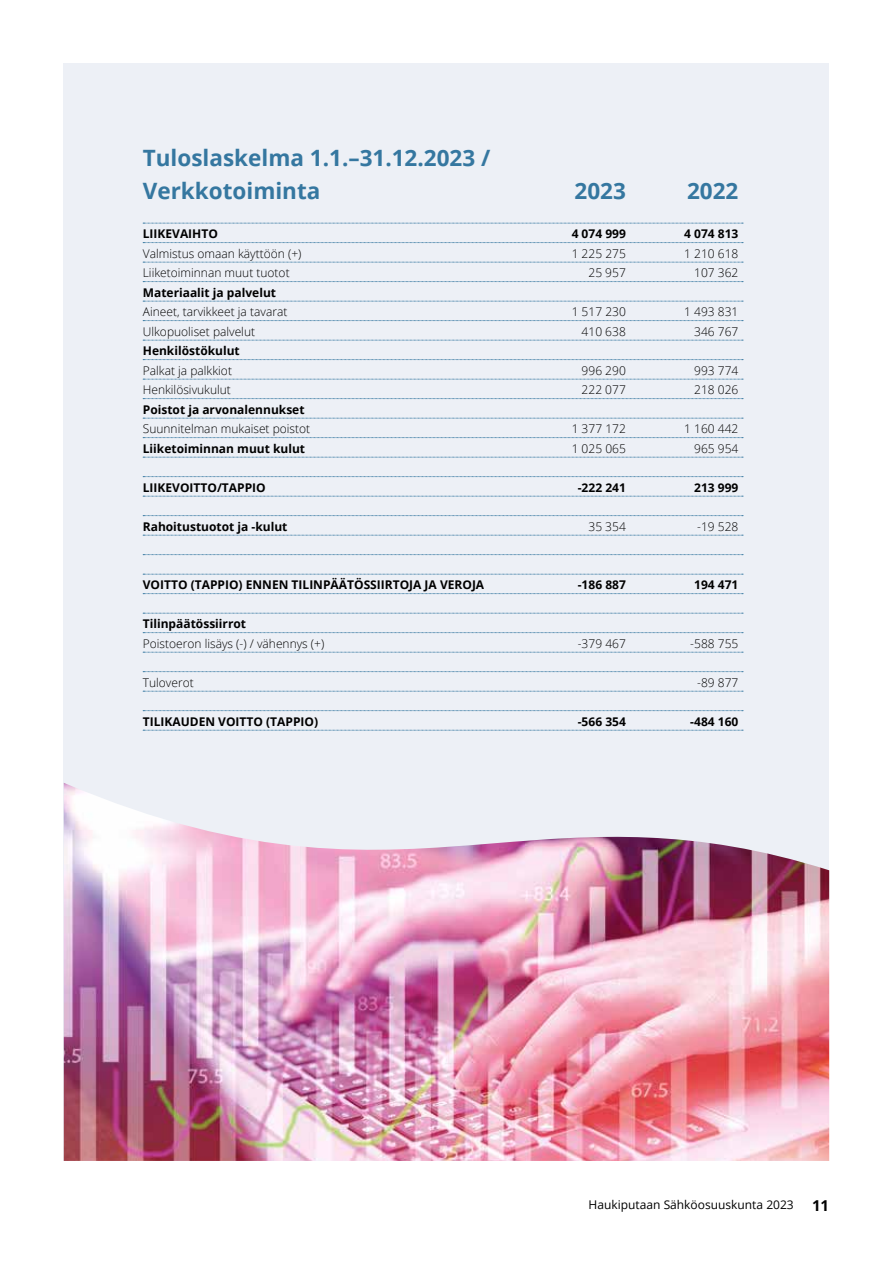
<style>
.page{position:relative;width:893px;height:1263px;background:#fff}
.page>*{position:absolute;margin:0;border:0;box-sizing:border-box;transform-origin:0 0}
.t1{font:700 22.5px/33px "Open Sans";color:#3577a0}
.t2{font:300 12px "Open Sans";color:#000}
.t3{font:700 12px "Open Sans";color:#000}
.t4{font:12px "Open Sans";color:#000}
.s1{font-weight:700;font-size:15px}
</style>
<div class="page">
<div style="left:64px;top:64px;width:765px;height:1097px;background:#edf0f6"></div>
<img style="left:64px;top:783px;width:765px;height:378px">
<svg style="left:143px;top:223px;width:600px;height:1px"></svg>
<svg style="left:143px;top:242px;width:600px;height:1px"></svg>
<svg style="left:143px;top:262px;width:600px;height:1px"></svg>
<svg style="left:143px;top:281px;width:600px;height:1px"></svg>
<svg style="left:143px;top:301px;width:600px;height:1px"></svg>
<svg style="left:143px;top:320px;width:600px;height:1px"></svg>
<svg style="left:143px;top:340px;width:600px;height:1px"></svg>
<svg style="left:143px;top:359px;width:600px;height:1px"></svg>
<svg style="left:143px;top:379px;width:600px;height:1px"></svg>
<svg style="left:143px;top:398px;width:600px;height:1px"></svg>
<svg style="left:143px;top:418px;width:600px;height:1px"></svg>
<svg style="left:143px;top:437px;width:600px;height:1px"></svg>
<svg style="left:143px;top:457px;width:600px;height:1px"></svg>
<svg style="left:143px;top:476px;width:600px;height:1px"></svg>
<svg style="left:143px;top:496px;width:600px;height:1px"></svg>
<svg style="left:143px;top:515px;width:600px;height:1px"></svg>
<svg style="left:143px;top:535px;width:600px;height:1px"></svg>
<svg style="left:143px;top:554px;width:600px;height:1px"></svg>
<svg style="left:143px;top:574px;width:600px;height:1px"></svg>
<svg style="left:143px;top:593px;width:600px;height:1px"></svg>
<svg style="left:143px;top:613px;width:600px;height:1px"></svg>
<svg style="left:143px;top:632px;width:600px;height:1px"></svg>
<svg style="left:143px;top:652px;width:600px;height:1px"></svg>
<svg style="left:143px;top:671px;width:600px;height:1px"></svg>
<svg style="left:143px;top:691px;width:600px;height:1px"></svg>
<svg style="left:143px;top:710px;width:600px;height:1px"></svg>
<svg style="left:143px;top:730px;width:600px;height:1px"></svg>
<h1 class="t1" style="left:143px;top:141px;width:349px">Tuloslaskelma 1.1.–31.12.2023 /<br>Verkkotoiminta</h1>
<h1 class="t1" style="left:574px;top:174px;width:53px">2023</h1>
<h1 class="t1" style="left:687px;top:174px;width:53px">2022</h1>
<p class="t3" style="left:143px;top:225px;width:77px">LIIKEVAIHTO</p>
<p class="t3" style="left:572px;top:225px;width:56px">4 074 999</p>
<p class="t3" style="left:684px;top:225px;width:56px">4 074 813</p>
<p class="t2" style="left:143px;top:245px;width:160px">Valmistus omaan käyttöön (+)</p>
<p class="t2" style="left:572px;top:245px;width:56px">1 225 275</p>
<p class="t2" style="left:684px;top:245px;width:56px">1 210 618</p>
<p class="t2" style="left:143px;top:264px;width:148px">Liiketoiminnan muut tuotot</p>
<p class="t2" style="left:588px;top:264px;width:39px">25 957</p>
<p class="t2" style="left:694px;top:264px;width:46px">107 362</p>
<p class="t3" style="left:143px;top:284px;width:135px">Materiaalit ja palvelut</p>
<p class="t2" style="left:143px;top:303px;width:146px">Aineet, tarvikkeet ja tavarat</p>
<p class="t2" style="left:572px;top:303px;width:56px">1 517 230</p>
<p class="t2" style="left:684px;top:303px;width:56px">1 493 831</p>
<p class="t2" style="left:143px;top:323px;width:114px">Ulkopuoliset palvelut</p>
<p class="t2" style="left:582px;top:323px;width:46px">410 638</p>
<p class="t2" style="left:694px;top:323px;width:46px">346 767</p>
<p class="t3" style="left:143px;top:342px;width:99px">Henkilöstökulut</p>
<p class="t2" style="left:143px;top:362px;width:91px">Palkat ja palkkiot</p>
<p class="t2" style="left:582px;top:362px;width:46px">996 290</p>
<p class="t2" style="left:694px;top:362px;width:46px">993 774</p>
<p class="t2" style="left:143px;top:381px;width:90px">Henkilösivukulut</p>
<p class="t2" style="left:582px;top:381px;width:46px">222 077</p>
<p class="t2" style="left:694px;top:381px;width:46px">218 026</p>
<p class="t3" style="left:143px;top:401px;width:163px">Poistot ja arvonalennukset</p>
<p class="t2" style="left:143px;top:420px;width:169px">Suunnitelman mukaiset poistot</p>
<p class="t2" style="left:572px;top:420px;width:56px">1 377 172</p>
<p class="t2" style="left:684px;top:420px;width:56px">1 160 442</p>
<p class="t3" style="left:143px;top:440px;width:164px">Liiketoiminnan muut kulut</p>
<p class="t2" style="left:572px;top:440px;width:56px">1 025 065</p>
<p class="t2" style="left:694px;top:440px;width:46px">965 954</p>
<p class="t3" style="left:143px;top:479px;width:124px">LIIKEVOITTO/TAPPIO</p>
<p class="t3" style="left:578px;top:479px;width:50px">-222 241</p>
<p class="t3" style="left:694px;top:479px;width:46px">213 999</p>
<p class="t3" style="left:143px;top:518px;width:146px">Rahoitustuotot ja -kulut</p>
<p class="t2" style="left:588px;top:518px;width:39px">35 354</p>
<p class="t2" style="left:697px;top:518px;width:43px">-19 528</p>
<p class="t3" style="left:143px;top:576px;width:343px">VOITTO (TAPPIO) ENNEN TILINPÄÄTÖSSIIRTOJA JA VEROJA</p>
<p class="t3" style="left:578px;top:576px;width:50px">-186 887</p>
<p class="t3" style="left:694px;top:576px;width:46px">194 471</p>
<p class="t3" style="left:143px;top:615px;width:105px">Tilinpäätössiirrot</p>
<p class="t2" style="left:143px;top:635px;width:183px">Poistoeron lisäys (-) / vähennys (+)</p>
<p class="t2" style="left:578px;top:635px;width:50px">-379 467</p>
<p class="t2" style="left:690px;top:635px;width:50px">-588 755</p>
<p class="t2" style="left:143px;top:674px;width:52px">Tuloverot</p>
<p class="t2" style="left:697px;top:674px;width:43px">-89 877</p>
<p class="t3" style="left:143px;top:713px;width:177px">TILIKAUDEN VOITTO (TAPPIO)</p>
<p class="t3" style="left:578px;top:713px;width:50px">-566 354</p>
<p class="t3" style="left:690px;top:713px;width:50px">-484 160</p>
<p class="t4" style="left:589px;top:1197px;width:242px">Haukiputaan Sähköosuuskunta 2023 <span class="s1">11</span></p>
</div>
